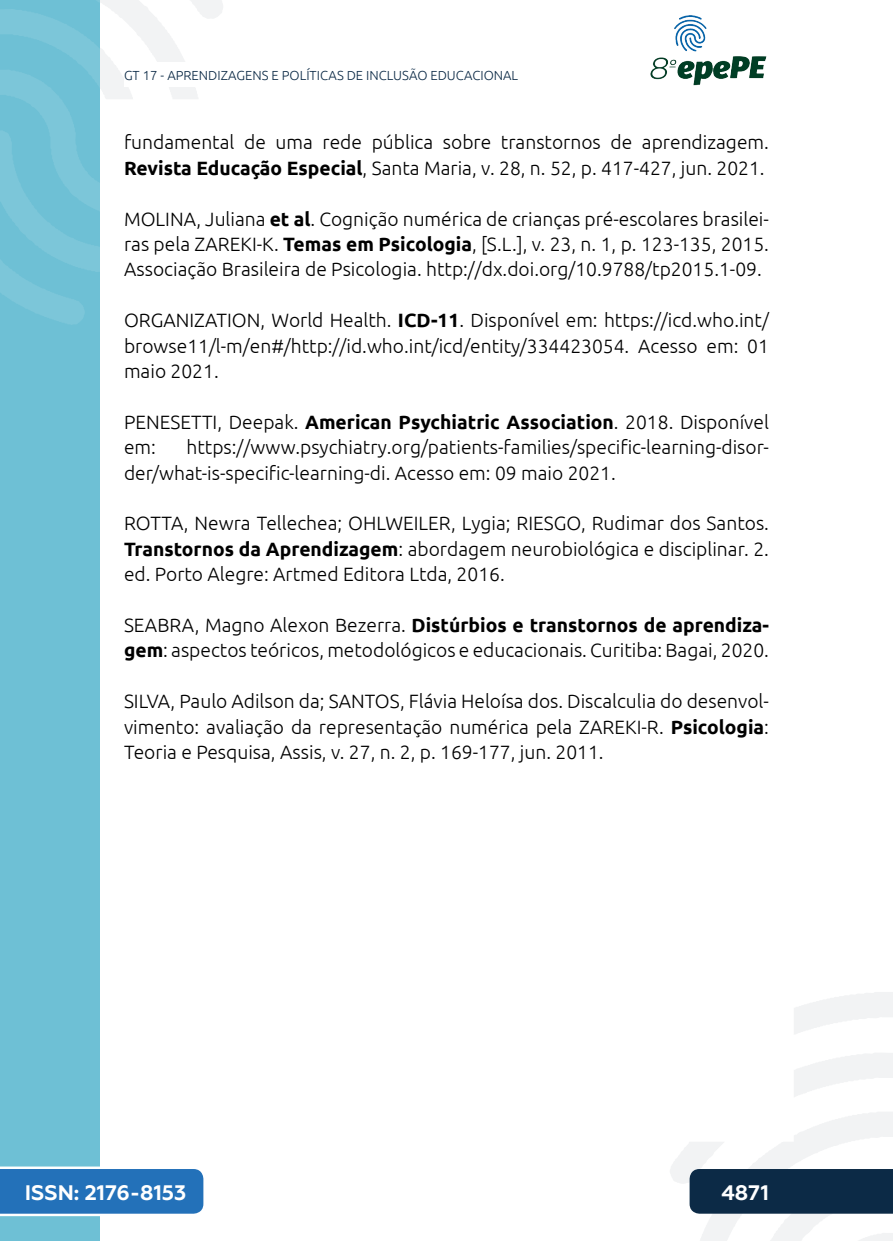
<style>
.page{position:relative;width:893px;height:1241px;background:#fff}
.page>*{position:absolute;margin:0;border:0;box-sizing:border-box;transform-origin:0 0}
.t1{font:700 21px "Geometria";color:#fff}
._11_REFERENCIAS{font:300 19.25px/25.4px "Ubuntu";color:#000}
.t2{font:300 13.12px "Ubuntu";color:#0c2a46}
.s1{font-weight:700}
</style>
<div class="page">
<svg style="left:670px;top:992px;width:223px;height:248px"></svg>
<svg style="left:99px;top:0;width:124px;height:324px"></svg>
<img style="left:650px;top:15px;width:117px;height:71px">
<div style="left:0;top:0;width:99px;height:1240px;background:#6ec0d5"></div>
<svg style="left:0;top:0;width:99px;height:325px"></svg>
<svg style="left:0;top:1166px;width:203px;height:49px"></svg>
<div style="left:690px;top:1168px;width:203px;height:45px;background:#0c2a46"></div>
<div style="left:124px;top:62px;width:516px;height:25px;background:#fff"></div>
<p class="t2" style="left:124px;top:67px;width:396px">GT 17 - APRENDIZAGENS E POLÍTICAS DE INCLUSÃO EDUCACIONAL</p>
<p class="_11_REFERENCIAS" style="left:124px;top:129px;width:646px">fundamental de uma rede pública sobre transtornos de aprendizagem.<br><span class="s1">Revista Educação Especial</span>, Santa Maria, v. 28, n. 52, p. 417-427, jun. 2021.</p>
<p class="_11_REFERENCIAS" style="left:124px;top:205px;width:646px;text-align:justify">MOLINA, Juliana <span class="s1">et al</span>. Cognição numérica de crianças pré-escolares brasilei&shy;ras pela ZAREKI-K. <span class="s1">Temas em Psicologia</span>, [S.L.], v. 23, n. 1, p. 123-135, 2015.<br>Associação Brasileira de Psicologia. http://dx.doi.org/10.9788/tp2015.1-09.</p>
<p class="_11_REFERENCIAS" style="left:124px;top:307px;width:646px;text-align:justify">ORGANIZATION, World Health. <span class="s1">ICD-11</span>. Disponível em: https://icd.who.int/ browse11/l-m/en#/http://id.who.int/icd/entity/334423054. Acesso em: 01 maio 2021.</p>
<p class="_11_REFERENCIAS" style="left:124px;top:408px;width:646px">PENESETTI, Deepak. <span class="s1">American Psychiatric Association</span>. 2018. Disponível em:</p>
<p class="_11_REFERENCIAS" style="left:124px;top:434px;width:646px;text-indent:63px">https://www.psychiatry.org/patients-families/specific-learning-disor&shy;der/what-is-specific-learning-di. Acesso em: 09 maio 2021.</p>
<p class="_11_REFERENCIAS" style="left:124px;top:510px;width:646px;text-align:justify">ROTTA, Newra Tellechea; OHLWEILER, Lygia; RIESGO, Rudimar dos Santos.<br><span class="s1">Transtornos da Aprendizagem</span>: abordagem neurobiológica e disciplinar. 2. ed. Porto Alegre: Artmed Editora Ltda, 2016.</p>
<p class="_11_REFERENCIAS" style="left:124px;top:611px;width:646px">SEABRA, Magno Alexon Bezerra. <span class="s1">Distúrbios e transtornos de aprendiza&shy;gem</span>: aspectos teóricos, metodológicos e educacionais. Curitiba: Bagai, 2020.</p>
<p class="_11_REFERENCIAS" style="left:124px;top:688px;width:646px;text-align:justify">SILVA, Paulo Adilson da; SANTOS, Flávia Heloísa dos. Discalculia do desenvol&shy;vimento: avaliação da representação numérica pela ZAREKI-R. <span class="s1">Psicologia</span>:<br>Teoria e Pesquisa, Assis, v. 27, n. 2, p. 169-177, jun. 2011.</p>
<p class="t1" style="left:25px;top:1179px;width:163px">ISSN: 2176-8153</p>
<p class="t1" style="left:721px;top:1179px;width:49px">4871</p>
</div>
